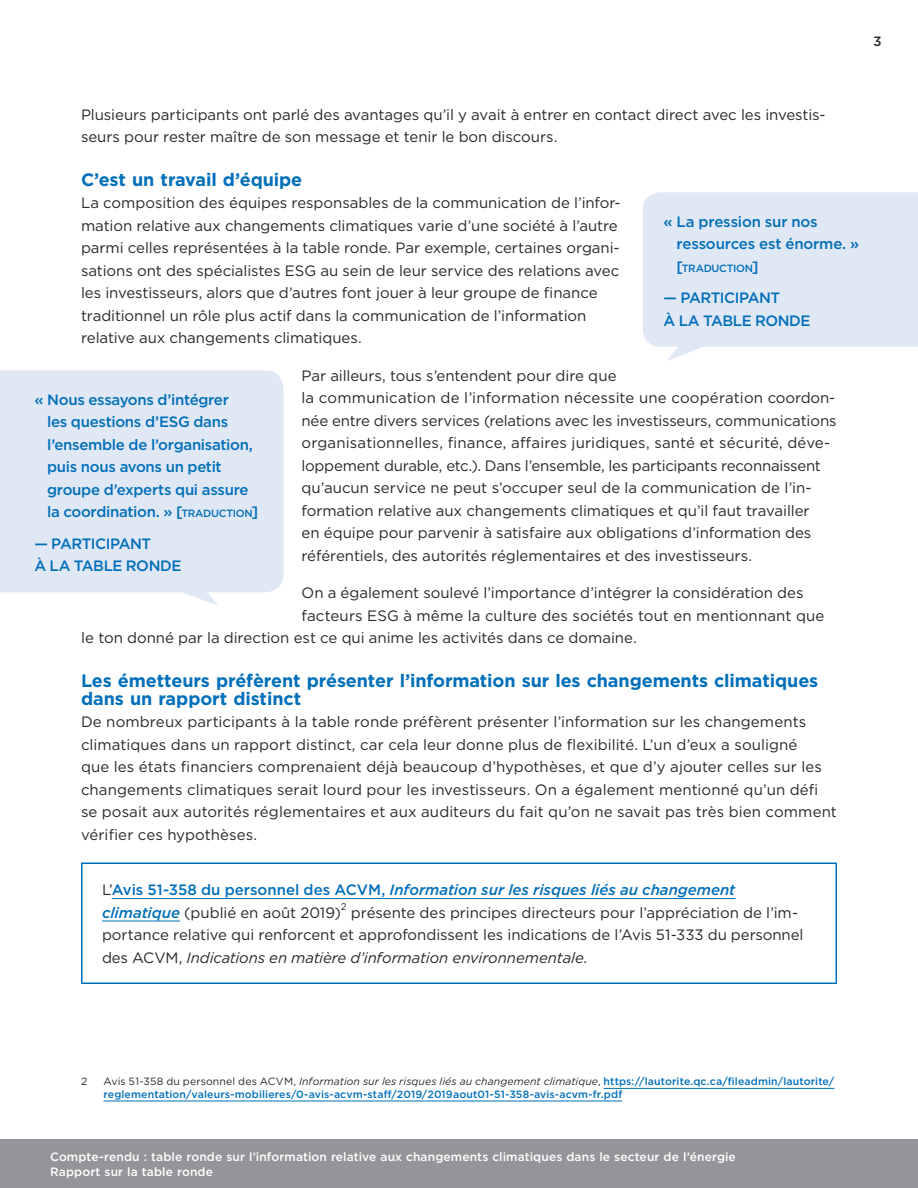
<style>
.page{position:relative;width:918px;height:1188px;background:#fff}
.page>*{position:absolute;margin:0;border:0;box-sizing:border-box;transform-origin:0 0}
.t1{font:700 18px/18px "Gotham";letter-spacing:-.005em;color:#006fba}
.t2{font:15px/22.5px "Gotham";color:#292829}
.t3{font:500 15px/22.5px "Gotham";letter-spacing:-.02em;color:#006fba}
.t4{font:italic 500 15px/22.5px "Gotham";color:#006fba}
.t5{font:500 13.5px "Gotham";color:#292829}
.t6{font:500 12px/15px "Gotham";letter-spacing:.01em;color:#fff}
.t7{font:500 10.5px/12.6px "Gotham";letter-spacing:.01em;color:#006fba}
.t8{font:500 10.5px "Gotham";letter-spacing:-.025em;color:#006fba}
.t9{font:10.5px "Gotham";color:#292829}
.t10{font:9.75px "Gotham";color:#292829}
.s1{font-size:15px}
.s2{font-style:inherit}
.s3{font-size:10.5px}
.s4{font-weight:400;font-style:normal;color:#292829}
.s5{font-style:normal}
.s6{font-style:italic}
.s7{font-weight:400;color:#292829}
.s8{font-weight:400;font-style:italic;color:#292829}
</style>
<div class="page">
<svg style="left:643px;top:192px;width:275px;height:169px;background:#e3eaf5"></svg>
<div style="left:0;top:370px;width:284px;height:222px;background:#e1e8f5"></div>
<svg style="left:178px;top:591px;width:40px;height:15px"></svg>
<hr style="left:81px;top:862px;width:756px;height:2px;background:#006fba">
<hr style="left:81px;top:864px;width:1px;height:118px;background:#006fba">
<hr style="left:836px;top:864px;width:1px;height:118px;background:#006fba">
<hr style="left:81px;top:982px;width:756px;height:2px;background:#006fba">
<hr style="left:112px;top:898px;width:623px;height:1px;background:#006fba">
<hr style="left:102px;top:921px;width:78px;height:1px;background:#006fba">
<hr style="left:604px;top:1088px;width:230px;height:1px;background:#006fba">
<hr style="left:104px;top:1101px;width:518px;height:1px;background:#006fba">
<div style="left:0;top:1140px;width:918px;height:48px;background:#939598"></div>
<p class="t5" style="left:873px;top:32px;width:10px">3</p>
<p class="t2" style="left:81px;top:103px;width:746px">Plusieurs participants ont parlé des avantages qu’il y avait à entrer en contact direct avec les investis&shy;seurs pour rester maître de son message et tenir le bon discours.</p>
<p class="t1" style="left:81px;top:171px;width:223px">C’est un travail d’équipe</p>
<p class="t2" style="left:81px;top:192px;width:541px">La composition des équipes responsables de la communication de l’infor&shy;mation relative aux changements climatiques varie d’une société à l’autre parmi celles représentées à la table ronde. Par exemple, certaines organi&shy;sations ont des spécialistes ESG au sein de leur service des relations avec les investisseurs, alors que d’autres font jouer à leur groupe de finance traditionnel un rôle plus actif dans la communication de l’information relative aux changements climatiques.</p>
<p class="t3" style="left:677px;top:210px;width:184px;text-indent:-13px">« La pression sur nos ressources est énorme. »</p>
<p class="t8" style="left:677px;top:261px;width:84px"><span class="s1">[</span>TRADUCTION<span class="s1">]</span></p>
<p class="t3" style="left:664px;top:286px;width:149px">— PARTICIPANT<br>À LA TABLE RONDE</p>
<p class="t2" style="left:302px;top:364px;width:537px">Par ailleurs, tous s’entendent pour dire que<br>la communication de l’information nécessite une coopération coordon&shy;née entre divers services (relations avec les investisseurs, communications organisationnelles, finance, affaires juridiques, santé et sécurité, déve&shy;loppement durable, etc.). Dans l’ensemble, les participants reconnaissent qu’aucun service ne peut s’occuper seul de la communication de l’in&shy;formation relative aux changements climatiques et qu’il faut travailler<br>en équipe pour parvenir à satisfaire aux obligations d’information des référentiels, des autorités réglementaires et des investisseurs.</p>
<p class="t2" style="left:302px;top:582px;width:504px">On a également soulevé l’importance d’intégrer la considération des</p>
<p class="t2" style="left:302px;top:604px;width:524px">facteurs ESG à même la culture des sociétés tout en mentionnant que</p>
<p class="t2" style="left:81px;top:627px;width:557px">le ton donné par la direction est ce qui anime les activités dans ce domaine.</p>
<p class="t3" style="left:47px;top:388px;width:213px;text-indent:-13px">« Nous essayons d’intégrer<br>les questions d’ESG dans l’ensemble de l’organisation, puis nous avons un petit groupe d’experts qui assure la coordination. » <span class="s2">[</span><span class="s3">TRADUCTION</span><span class="s2">]</span></p>
<p class="t3" style="left:34px;top:532px;width:149px">— PARTICIPANT<br>À LA TABLE RONDE</p>
<p class="t1" style="left:81px;top:672px;width:739px">Les émetteurs préfèrent présenter l’information sur les changements climatiques dans un rapport distinct</p>
<p class="t2" style="left:81px;top:711px;width:757px">De nombreux participants à la table ronde préfèrent présenter l’information sur les changements climatiques dans un rapport distinct, car cela leur donne plus de flexibilité. L’un d’eux a souligné<br>que les états financiers comprenaient déjà beaucoup d’hypothèses, et que d’y ajouter celles sur les changements climatiques serait lourd pour les investisseurs. On a également mentionné qu’un défi se posait aux autorités réglementaires et aux auditeurs du fait qu’on ne savait pas très bien comment vérifier ces hypothèses.</p>
<p class="t4" style="left:102px;top:879px;width:635px"><span class="s4">L’</span><span class="s5">Avis 51-358 du personnel des ACVM,</span> Information sur les risques liés au changement climatique <span class="s4">(publié en août 2019)</span></p>
<p class="t10" style="left:341px;top:901px;width:7px">2</p>
<p class="t2" style="left:102px;top:901px;width:703px;text-indent:249px">présente des principes directeurs pour l’appréciation de l’im&shy;portance relative qui renforcent et approfondissent les indications de l’Avis 51-333 du personnel des ACVM, <span class="s6">Indications en matière d’information environnementale</span>.</p>
<p class="t9" style="left:81px;top:1075px;width:8px">2</p>
<p class="t7" style="left:104px;top:1075px;width:732px"><span class="s7">Avis 51-358 du personnel des ACVM,</span> <span class="s8">Information sur les risques liés au changement climatique</span><span class="s7">,</span> https://lautorite.qc.ca/fileadmin/lautorite/ reglementation/valeurs-mobilieres/0-avis-acvm-staff/2019/2019aout01-51-358-avis-acvm-fr.pdf</p>
<p class="t6" style="left:50px;top:1149px;width:687px">Compte-rendu : table ronde sur l’information relative aux changements climatiques dans le secteur de l’énergie<br>Rapport sur la table ronde</p>
</div>
